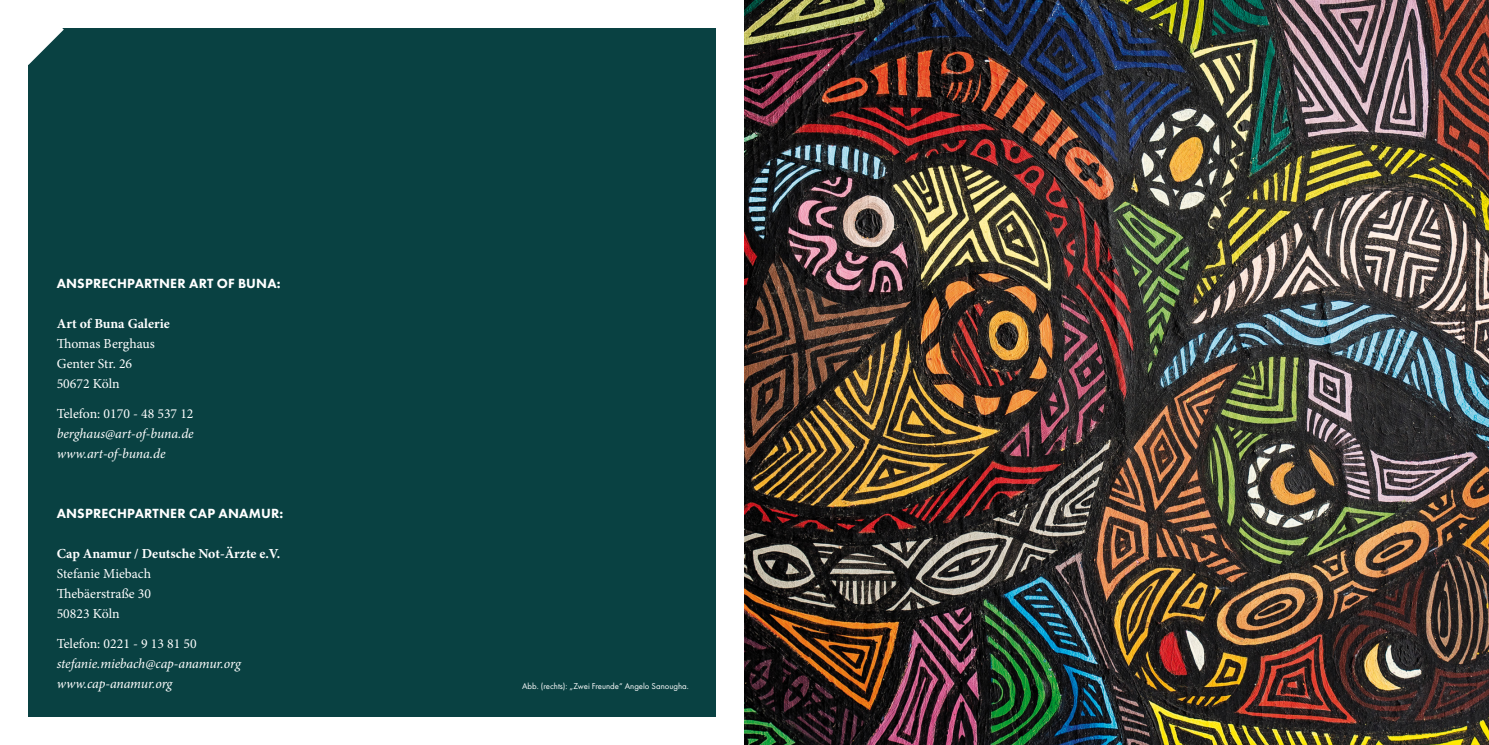
<style>
.page{position:relative;width:1489px;height:745px;background:#fff}
.page>*{position:absolute;margin:0;border:0;box-sizing:border-box;transform-origin:0 0}
.t1{font:13.75px/20px "Minion Pro";color:#fff}
.t2{font:italic 13.75px/20px "Minion Pro";letter-spacing:-.01em;color:#fff}
.t3{font:800 13.75px "Futura PT";letter-spacing:.015em;color:#fff}
.t4{font:700 13.75px "Minion Pro";color:#fff}
.t5{font:8.75px "Futura PT";color:#fff}
</style>
<div class="page">
<img style="left:744px;top:0;width:744px;height:744px">
<div style="left:28px;top:28px;width:688px;height:688px;background:#094142"></div>
<svg style="left:28px;top:28px;width:36px;height:37px"></svg>
<p class="t3" style="left:57px;top:274px;width:225px">ANSPRECHPARTNER ART OF BUNA:</p>
<p class="t4" style="left:57px;top:313px;width:115px">Art of Buna Galerie</p>
<p class="t1" style="left:57px;top:333px;width:100px">Thomas Berghaus<br>Genter Str. 26<br>50672 Köln</p>
<p class="t1" style="left:57px;top:403px;width:138px">Telefon: 0170 - 48 537 12</p>
<p class="t2" style="left:57px;top:423px;width:139px">berghaus@art-of-buna.de www.art-of-buna.de</p>
<p class="t3" style="left:57px;top:504px;width:228px">ANSPRECHPARTNER CAP ANAMUR:</p>
<p class="t4" style="left:57px;top:543px;width:225px">Cap Anamur / Deutsche Not-Ärzte e.V.</p>
<p class="t1" style="left:57px;top:563px;width:96px;text-align:justify">Stefanie Miebach Thebäerstraße 30<br>50823 Köln</p>
<p class="t1" style="left:57px;top:633px;width:141px">Telefon: 0221 - 9 13 81 50</p>
<p class="t2" style="left:57px;top:653px;width:186px">stefanie.miebach@cap-anamur.org www.cap-anamur.org</p>
<p class="t5" style="left:522px;top:680px;width:168px">Abb. (rechts): „Zwei Freunde“ Angelo Sanougha.</p>
</div>
